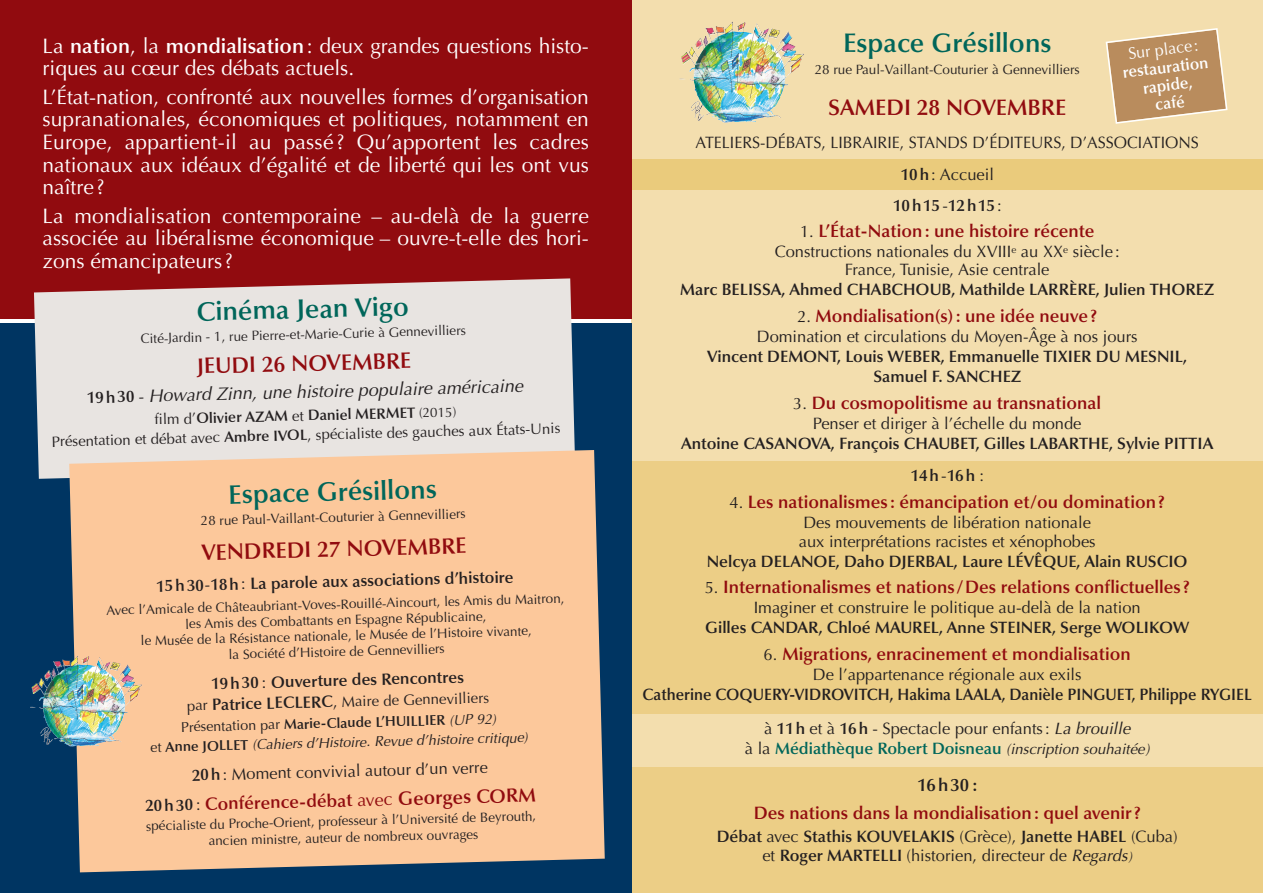
<style>
.page{position:relative;width:1263px;height:893px;background:#fff}
.page>*{position:absolute;margin:0;border:0;box-sizing:border-box;transform-origin:0 0}
.t1{font:600 27px "Optima";color:#00665a}
.t2{font:600 22.5px "Optima";color:#910b0f}
.t3{font:21px/22.5px "Optima";color:#fff;text-align:justify}
.t4{font:600 18px "Optima";color:#910b0f}
.t5{font:italic 18px "Optima";color:#231f20}
.t6{font:600 18px "Optima";letter-spacing:.06em;color:#231f20}
.t7{font:600 16.5px/20.1px "Optima";color:#231f20;text-align:center}
.t8{font:16.5px/32.2px "Optima";color:#231f20;text-align:center}
.t9{font:600 16.5px/33.8px "Optima";color:#231f20;text-align:center;scale:.95 1}
.t10{font:600 16.5px "Optima";color:#00665a}
.t11{font:600 16.5px/18px "Optima";color:#fff;text-align:center}
.t12{font:600 16.5px "Optima";letter-spacing:.035em;color:#231f20}
.t13{font:16.5px "Optima";color:#fff}
.t14{font:15px/19.8px "Optima";color:#231f20;text-align:center}
.t15{font:italic 14.25px/19.8px "Optima";color:#231f20;text-align:center}
.t16{font:13.5px/15.8px "Optima";color:#231f20;text-align:center}
.s1{font-weight:600}
.s2{font-weight:600;font-style:normal;font-size:16.5px}
.s3{font-style:normal;font-size:16.5px}
.s4{font-size:13.5px}
.s5{font-weight:400}
.s6{font-weight:600;font-size:16.5px}
.s7{font-size:16.5px}
.s8{font-style:normal}
.s9{font-weight:600;font-style:normal}
.s10{font-size:16.5px;color:#231f20}
.s11{font-weight:400;font-size:16.5px;color:#231f20}
.s12{font-size:19.5px}
.s13{font-weight:400;font-style:italic}
.s14{font-weight:400;color:#231f20}
.s15{font-weight:400;font-style:italic;font-size:15px;color:#231f20}
.s16{font-weight:400;font-style:italic;font-size:13.5px}
</style>
<div class="page">
<div style="left:631px;top:766px;width:632px;height:127px;background:#ecce86"></div>
<div style="left:631px;top:460px;width:632px;height:256px;background:#ecce86"></div>
<div style="left:631px;top:158px;width:632px;height:32px;background:#eacb7c"></div>
<div style="left:631px;top:0;width:632px;height:158px;background:#f3deae"></div>
<div style="left:631px;top:190px;width:632px;height:270px;background:#f3deae"></div>
<div style="left:631px;top:714px;width:632px;height:52px;background:#f3deae"></div>
<div style="left:0;top:323px;width:631px;height:570px;background:#003562"></div>
<div style="left:0;top:0;width:631px;height:319px;background:#910b0f"></div>
<div style="left:34px;top:278px;width:541px;height:201px;background:#e8e4e1"></div>
<svg style="left:69px;top:450px;width:536px;height:422px;background:#f1c39a"></svg>
<svg style="left:1105px;top:28px;width:123px;height:96px"></svg>
<img style="left:81px;top:656px;width:53px;height:25px">
<img style="left:736px;top:22px;width:59px;height:28px">
<p class="t3" style="left:43px;top:36px;width:548px">La <span class="s1">nation</span>, la <span class="s1">mondialisation</span>: deux grandes questions histo&shy;riques au cœur des débats actuels.</p>
<p class="t3" style="left:43px;top:88px;width:548px">L’État-nation, confronté aux nouvelles formes d’organisation supranationales, économiques et politiques, notamment en Europe, appartient-il au passé ? Qu’apportent les cadres nationaux aux idéaux d’égalité et de liberté qui les ont vus naître?</p>
<p class="t3" style="left:43px;top:207px;width:548px">La mondialisation contemporaine – au-delà de la guerre associée au libéralisme économique – ouvre-t-elle des hori&shy;zons émancipateurs?</p>
<h1 class="t1" style="left:196px;top:302px;width:214px;rotate:-2deg">Cinéma Jean Vigo</h1>
<p class="t16" style="left:140px;top:333px;width:327px;rotate:-2deg">Cité-Jardin - 1, rue Pierre-et-Marie-Curie à Gennevilliers</p>
<h2 class="t2" style="left:197px;top:358px;width:216px;rotate:-2deg">JEUDI 26 NOVEMBRE</h2>
<p class="t5" style="left:86px;top:392px;width:438px;rotate:-2deg"><span class="s2">19h30</span> <span class="s3">-</span> Howard Zinn, une histoire populaire américaine</p>
<p class="t14" style="left:51px;top:416px;width:510px;rotate:-2deg">film d’<span class="s1">Olivier AZAM</span> et <span class="s1">Daniel MERMET</span> <span class="s4">(2015)<br></span>Présentation et débat avec <span class="s1">Ambre IVOL</span>, spécialiste des gauches aux États-Unis</p>
<h1 class="t1" style="left:228px;top:484px;width:210px;rotate:-2deg">Espace Grésillons</h1>
<p class="t16" style="left:200px;top:515px;width:267px;rotate:-2deg">28 rue Paul-Vaillant-Couturier à Gennevilliers</p>
<h2 class="t2" style="left:201px;top:544px;width:267px;rotate:-2deg">VENDREDI 27 NOVEMBRE</h2>
<p class="t7" style="left:156px;top:579px;width:359px;rotate:-2deg">15h30<span class="s5">-</span>18h<span class="s5">:</span> La parole aux associations d’histoire</p>
<p class="t16" style="left:106px;top:606px;width:460px;rotate:-2deg">Avec l’Amicale de Châteaubriant-Voves-Rouillé-Aincourt, les Amis du Maitron, les Amis des Combattants en Espagne Républicaine,<br>le Musée de la Résistance nationale, le Musée de l’Histoire vivante,<br>la Société d’Histoire de Gennevilliers</p>
<p class="t7" style="left:211px;top:676px;width:254px;rotate:-2deg">19h30 <span class="s5">:</span> Ouverture des Rencontres</p>
<p class="t14" style="left:187px;top:699px;width:304px;rotate:-2deg">par <span class="s6">Patrice LECLERC</span><span class="s7">,</span> Maire de Gennevilliers</p>
<p class="t15" style="left:149px;top:721px;width:379px;rotate:-2deg"><span class="s8">Présentation par</span> <span class="s9">Marie-Claude L’HUILLIER</span> (UP 92)<br><span class="s8">et</span> <span class="s9">Anne JOLLET</span> (Cahiers d’Histoire. Revue d’histoire critique)</p>
<p class="t8" style="left:191px;top:762px;width:297px;rotate:-2deg"><span class="s1">20h</span>: Moment convivial autour d’un verre</p>
<p class="t4" style="left:145px;top:799px;width:392px;rotate:-2deg"><span class="s10">20h30</span> <span class="s11">:</span> Conférence-débat <span class="s5">avec</span> <span class="s12">Georges CORM</span></p>
<p class="t16" style="left:146px;top:821px;width:392px;line-height:16.5px;rotate:-2deg">spécialiste du Proche-Orient, professeur à l’Université de Beyrouth, ancien ministre, auteur de nombreux ouvrages</p>
<h1 class="t1" style="left:843px;top:32px;width:210px">Espace Grésillons</h1>
<p class="t16" style="left:815px;top:63px;width:267px">28 rue Paul-Vaillant-Couturier à Gennevilliers</p>
<h2 class="t2" style="left:828px;top:98px;width:240px">SAMEDI 28 NOVEMBRE</h2>
<p class="t8" style="left:695px;top:128px;width:505px">ATELIERS-DÉBATS, LIBRAIRIE, STANDS D’ÉDITEURS, D’ASSOCIATIONS<br><span class="s1">10h</span>: Accueil</p>
<p class="t12" style="left:893px;top:198px;width:110px">10h15<span class="s5">-</span>12h15<span class="s5">:</span></p>
<p class="t4" style="left:800px;top:224px;width:296px"><span class="s11">1.</span> L’État-Nation: une histoire récente</p>
<p class="t8" style="left:775px;top:244px;width:346px;line-height:18px">Constructions nationales du XVIII<sup>e</sup> au XX<sup>e</sup> siècle:<br>France, Tunisie, Asie centrale</p>
<p class="t7" style="left:680px;top:281px;width:535px">Marc BELISSA, Ahmed CHABCHOUB, Mathilde LARRÈRE, Julien THOREZ</p>
<p class="t4" style="left:797px;top:309px;width:301px"><span class="s11">2.</span> Mondialisation(s): une idée neuve?</p>
<p class="t8" style="left:757px;top:322px;width:382px">Domination et circulations du Moyen-Âge à nos jours</p>
<p class="t7" style="left:707px;top:348px;width:482px">Vincent DEMONT, Louis WEBER, Emmanuelle TIXIER DU MESNIL,<br>Samuel F. SANCHEZ</p>
<p class="t4" style="left:793px;top:396px;width:310px"><span class="s11">3.</span> Du cosmopolitisme au transnational</p>
<p class="t8" style="left:813px;top:409px;width:270px">Penser et diriger à l’échelle du monde</p>
<p class="t7" style="left:681px;top:429px;width:534px;line-height:32.2px">Antoine CASANOVA, François CHAUBET, Gilles LABARTHE, Sylvie PITTIA<br>14h<span class="s5">-</span>16h <span class="s5">:</span></p>
<p class="t4" style="left:729px;top:495px;width:437px"><span class="s11">4.</span> Les nationalismes : émancipation et/ou domination?</p>
<p class="t8" style="left:799px;top:515px;width:298px;line-height:18.6px;text-align:left">Des mouvements de libération nationale aux interprétations racistes et xénophobes</p>
<p class="t7" style="left:707px;top:553px;width:482px">Nelcya DELANOE, Daho DJERBAL, Laure LÉVÊQUE, Alain RUSCIO</p>
<p class="t4" style="left:705px;top:580px;width:487px"><span class="s11">5.</span> Internationalismes et nations/Des relations conflictuelles ?</p>
<p class="t8" style="left:754px;top:593px;width:388px">Imaginer et construire le politique au-delà de la nation</p>
<p class="t7" style="left:705px;top:619px;width:485px">Gilles CANDAR, Chloé MAUREL, Anne STEINER, Serge WOLIKOW</p>
<p class="t4" style="left:763px;top:647px;width:369px"><span class="s11">6.</span> Migrations, enracinement et mondialisation</p>
<p class="t8" style="left:813px;top:660px;width:270px">De l’appartenance régionale aux exils</p>
<p class="t9" style="left:643px;top:679px;width:643px">Catherine COQUERY-VIDROVITCH, Hakima LAALA, Danièle PINGUET, Philippe RYGIEL <span class="s5">à</span> 11h <span class="s5">et à</span> 16h <span class="s5">- Spectacle pour enfants:</span> <span class="s13">La brouille</span></p>
<p class="t10" style="left:745px;top:742px;width:406px"><span class="s14">à la</span> Médiathèque Robert Doisneau <span class="s15">(inscription souhaitée)</span></p>
<p class="t6" style="left:917px;top:778px;width:62px">16h30:</p>
<p class="t4" style="left:754px;top:806px;width:389px">Des nations dans la mondialisation: quel avenir?</p>
<p class="t7" style="left:717px;top:828px;width:463px;line-height:19.5px">Débat <span class="s5">avec</span> Stathis KOUVELAKIS <span class="s5">(Grèce),</span> Janette HABEL <span class="s5">(Cuba) et</span> Roger MARTELLI <span class="s5">(historien, directeur de</span> <span class="s13">Regards</span><span class="s16">)</span></p>
<p class="t13" style="left:1127px;top:47px;width:72px;rotate:-7deg">Sur place:</p>
<p class="t11" style="left:1122px;top:65px;width:88px;rotate:-7deg">restauration rapide,<br>café</p>
</div>
